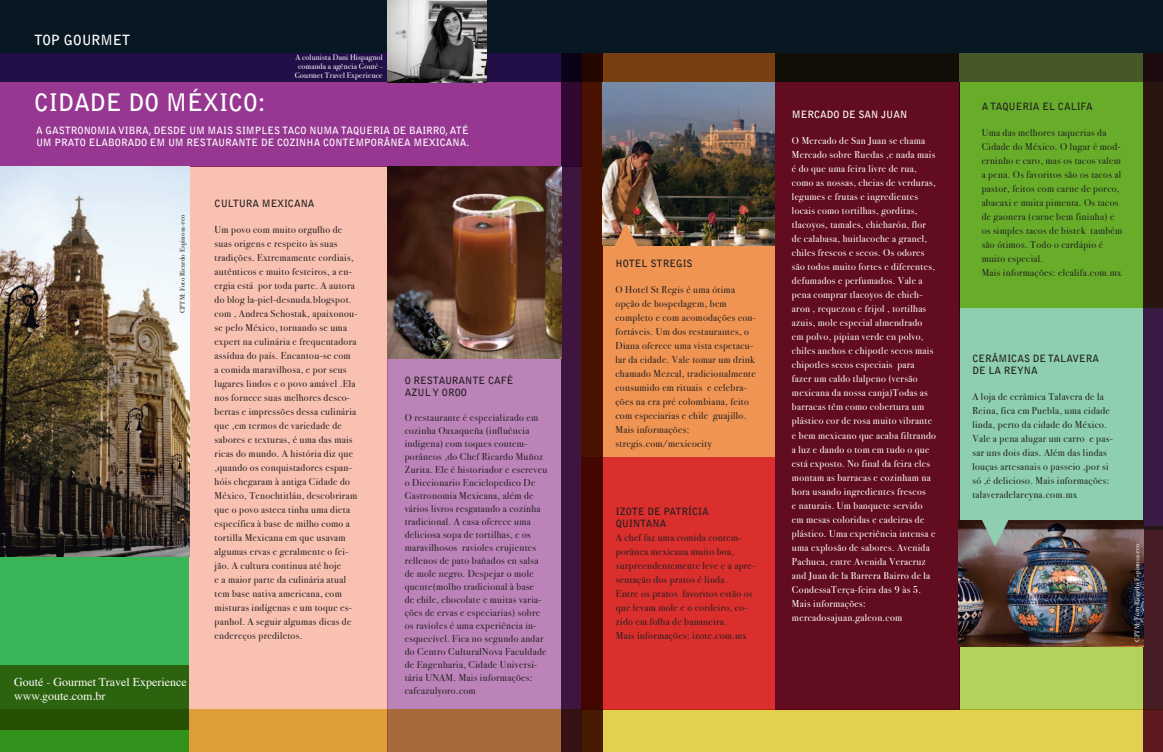
<style>
.page{position:relative;width:1163px;height:752px;background:#fff}
.page>*{position:absolute;margin:0;border:0;box-sizing:border-box;transform-origin:0 0}
.t1{font:700 24px "Bell Gothic Std";color:#fff}
.t2{font:700 14px "Bell Gothic Std";letter-spacing:-.005em;color:#fff}
.t3{font:12px/14.4px "Times";color:#fff}
.Corpo_de_Texto{font:10px/14px "Bodoni Svty Two ITCTT Book";letter-spacing:.035em;color:#231f20}
.Corpo_de_Texto-2{font:10px/14px "Bodoni Svty Two ITCTT Book";letter-spacing:.035em;color:#fff}
.t4{font:700 10px/12px "Bell Gothic Std";color:#fff}
.t5{font:700 10px/12px "Bell Gothic Std";color:#231f20}
.Corpo_de_Texto-3{font:8px "Bodoni Svty Two ITCTT Book";letter-spacing:.025em;color:#fff}
.Corpo_de_Texto-4{font:7px "Bodoni Svty Two ITCTT Book";letter-spacing:.035em;color:#231f20}
.Corpo_de_Texto-5{font:7px "Bodoni Svty Two ITCTT Book";letter-spacing:.035em;color:#fff}
</style>
<div class="page">
<div style="left:387px;top:166px;width:194px;height:585px;background:#bc83b9"></div>
<div style="left:959px;top:0;width:203px;height:529px;background:#8dcfb0"></div>
<div style="left:959px;top:526px;width:203px;height:183px;background:#b1d35b"></div>
<div style="left:0;top:214px;width:189px;height:537px;background:#38b557"></div>
<div style="left:189px;top:166px;width:198px;height:585px;background:#f9c1b1"></div>
<div style="left:774px;top:82px;width:185px;height:627px;background:#610c1f"></div>
<div style="left:581px;top:0;width:193px;height:709px;background:#ef9452"></div>
<svg style="left:603px;top:52px;width:540px;height:30px;background:#413515"></svg>
<svg style="left:0;top:52px;width:561px;height:114px;background:#7c2e80"></svg>
<svg style="left:561px;top:52px;width:41px;height:657px;background:#3e1224"></svg>
<svg style="left:0;top:709px;width:1143px;height:42px;background:#bfa63e"></svg>
<svg style="left:1143px;top:52px;width:19px;height:699px;background:#401a31"></svg>
<div style="left:0;top:664px;width:189px;height:65px;background:linear-gradient(to right,#2b5d0b,#2b5d0b)"></div>
<div style="left:0;top:0;width:1162px;height:52px;background:#071822"></div>
<svg style="left:581px;top:457px;width:193px;height:252px;background:#c82a26"></svg>
<svg style="left:959px;top:82px;width:203px;height:225px;background:#609e27"></svg>
<img style="left:602px;top:82px;width:172px;height:163px">
<img style="left:958px;top:520px;width:185px;height:126px">
<img style="left:387px;top:166px;width:174px;height:192px">
<img style="left:0;top:166px;width:189px;height:390px">
<img style="left:387px;top:0;width:99px;height:82px">
<svg style="left:981px;top:520px;width:27px;height:26px"></svg>
<svg style="left:612px;top:223px;width:27px;height:23px"></svg>
<p class="t2" style="left:34px;top:32px;width:98px">TOP GOURMET</p>
<p class="t1" style="left:34px;top:88px;width:233px">CIDADE DO MÉXICO:</p>
<p class="Corpo_de_Texto-3" style="left:295px;top:52px;width:89px">A colunista Dani Hispagnol</p>
<p class="Corpo_de_Texto-3" style="left:298px;top:61px;width:86px">comanda a agência Gouté -</p>
<p class="Corpo_de_Texto-3" style="left:294px;top:70px;width:90px">Gourmet Travel Experience</p>
<p class="t4" style="left:36px;top:124px;width:434px">A GASTRONOMIA VIBRA, DESDE UM MAIS SIMPLES TACO NUMA TAQUERIA DE BAIRRO, ATÉ<br>UM PRATO ELABORADO EM UM RESTAURANTE DE COZINHA CONTEMPORÂNEA MEXICANA.</p>
<p class="Corpo_de_Texto-4" style="left:178px;top:313px;width:100px;rotate:-90deg">CPTM: Foto Ricardo Espinosa-reo</p>
<p class="t3" style="left:14px;top:673px;width:174px">Gouté - Gourmet Travel Experience www.goute.com.br</p>
<p class="t5" style="left:214px;top:197px;width:101px">CULTURA MEXICANA</p>
<p class="Corpo_de_Texto" style="left:214px;top:222px;width:144px">Um povo com muito orgulho de suas origens e respeito às suas tradições. Extremamente cordiais, autênticos e muito festeiros, a en&shy;ergia está por toda parte. A autora do blog la-piel-desnuda.blogspot. com , Andrea Schostak, apaixonou&shy;se pelo México, tornando se uma expert na culinária e frequentadora assídua do país. Encantou-se com<br>a comida maravilhosa, e por seus lugares lindos e o povo amável .Ela nos fornece suas melhores desco&shy;bertas e impressões dessa culinária que ,em termos de variedade de sabores e texturas, é uma das mais ricas do mundo. A história diz que ,quando os conquistadores espan&shy;hóis chegaram à antiga Cidade do<br>México, Tenochtitlán, descobriram que o povo asteca tinha uma dieta específica à base de milho como a tortilla Mexicana em que usavam algumas ervas e geralmente o fei&shy;jão. A cultura continua até hoje<br>e a maior parte da culinária atual tem base nativa americana, com misturas indígenas e um toque es&shy;panhol. A seguir algumas dicas de endereços prediletos.</p>
<p class="t5" style="left:404px;top:374px;width:110px">O RESTAURANTE CAFÉ</p>
<p class="t5" style="left:404px;top:386px;width:64px">AZUL Y OROO</p>
<p class="Corpo_de_Texto" style="left:404px;top:411px;width:144px;line-height:13px">O restaurante é especializado em cozinha Oaxaqueña (influência indígena) com toques contem&shy;porâneos ,do Chef Ricardo Muñoz<br>Zurita. Ele é historiador e escreveu o Diccionario Enciclopedico De<br>Gastronomia Mexicana, além de vários livros resgatando a cozinha tradicional. A casa oferece uma deliciosa sopa de tortilhas, e os maravilhosos ravioles crujientes rellenos de pato bañados en salsa de mole negro. Despejar o mole quente(molho tradicional à base<br>de chile, chocolate e muitas varia&shy;ções de ervas e especiarias) sobre os ravioles é uma experiência in&shy;esquecível. Fica no segundo andar do Centro CulturalNova Faculdade de Engenharia, Cidade Universi&shy;tária UNAM. Mais informações: cafeazulyoro.com</p>
<p class="t5" style="left:615px;top:257px;width:79px">HOTEL STREGIS</p>
<p class="Corpo_de_Texto" style="left:615px;top:282px;width:142px">O Hotel St Regis é uma ótima opção de hospedagem, bem completo e com acomodações con&shy;fortáveis. Um dos restaurantes, o<br>Diana oferece uma vista espetacu&shy;lar da cidade. Vale tomar um drink chamado Mezcal, tradicionalmente consumido em rituais e celebra&shy;ções na era pré colombiana, feito com especiarias e chile guajillo.<br>Mais informações:</p>
<p class="Corpo_de_Texto" style="left:615px;top:436px;width:98px">stregis.com/mexicocity</p>
<p class="t5" style="left:615px;top:504px;width:94px">IZOTE DE PATRÍCIA<br>QUINTANA</p>
<p class="Corpo_de_Texto" style="left:615px;top:530px;width:141px">A chef faz uma comida contem&shy;porânea mexicana muito boa, surpreendentemente leve e a apre&shy;sentação dos pratos é linda .</p>
<p class="Corpo_de_Texto" style="left:615px;top:586px;width:138px">Entre os pratos favoritos estão os que levam mole e o cordeiro, co&shy;zido em folha de bananeira.</p>
<p class="Corpo_de_Texto" style="left:615px;top:628px;width:132px">Mais informações: izote.com.mx</p>
<p class="t4" style="left:791px;top:108px;width:117px">MERCADO DE SAN JUAN</p>
<p class="Corpo_de_Texto-2" style="left:791px;top:134px;width:145px">O Mercado de San Juan se chama<br>Mercado sobre Ruedas ,e nada mais é do que uma feira livre de rua, como as nossas, cheias de verduras, legumes e frutas e ingredientes locais como tortilhas, gorditas, tlacoyos, tamales, chicharón, flor de calabasa, huitlacoche a granel, chiles frescos e secos. Os odores são todos muito fortes e diferentes, defumados e perfumados. Vale a pena comprar tlacoyos de chich&shy;aron , requezon e frijol , tortilhas azuis, mole especial almendrado em polvo, pipian verde en polvo, chiles anchos e chipotle secos mais chipotles secos especiais para fazer um caldo tlalpeno (versão mexicana da nossa canja)Todas as barracas têm como cobertura um plástico cor de rosa muito vibrante e bem mexicano que acaba filtrando a luz e dando o tom em tudo o que está exposto. No final da feira eles montam as barracas e cozinham na hora usando ingredientes frescos<br>e naturais. Um banquete servido em mesas coloridas e cadeiras de plástico. Uma experiência intensa e uma explosão de sabores. Avenida<br>Pachuca, entre Avenida Veracruz and Juan de la Barrera Bairro de la<br>CondessaTerça-feira das 9 às 5.<br>Mais informações:</p>
<p class="Corpo_de_Texto-2" style="left:791px;top:610px;width:112px">mercadosajuan.galeon.com</p>
<p class="t5" style="left:981px;top:100px;width:113px">A TAQUERIA EL CALIFA</p>
<p class="Corpo_de_Texto" style="left:981px;top:126px;width:142px">Uma das melhores taquerias da<br>Cidade do México. O lugar é mod&shy;erninho e caro, mas os tacos valem a pena. Os favoritos são os tacos al pastor, feitos com carne de porco, abacaxi e muita pimenta. Os tacos de gaonera (carne bem fininha) e os simples tacos de bistek também são ótimos. Todo o cardápio é muito especial.</p>
<p class="Corpo_de_Texto" style="left:981px;top:266px;width:141px">Mais informações: elcalifa.com.mx</p>
<p class="t5" style="left:972px;top:352px;width:128px">CERÂMICAS DE TALAVERA</p>
<p class="t5" style="left:972px;top:364px;width:67px">DE LA REYNA</p>
<p class="Corpo_de_Texto" style="left:972px;top:389px;width:142px">A loja de cerâmica Talavera de la<br>Reina, fica em Puebla, uma cidade linda, perto da cidade do México.<br>Vale a pena alugar um carro e pas&shy;sar uns dois dias. Além das lindas louças artesanais o passeio ,por si só ,é delicioso. Mais informações: talaveradelareyna.com.mx</p>
<p class="Corpo_de_Texto-5" style="left:1132px;top:642px;width:100px;rotate:-90deg">CPTM: Foto Ricardo Espinosa-reo</p>
</div>
